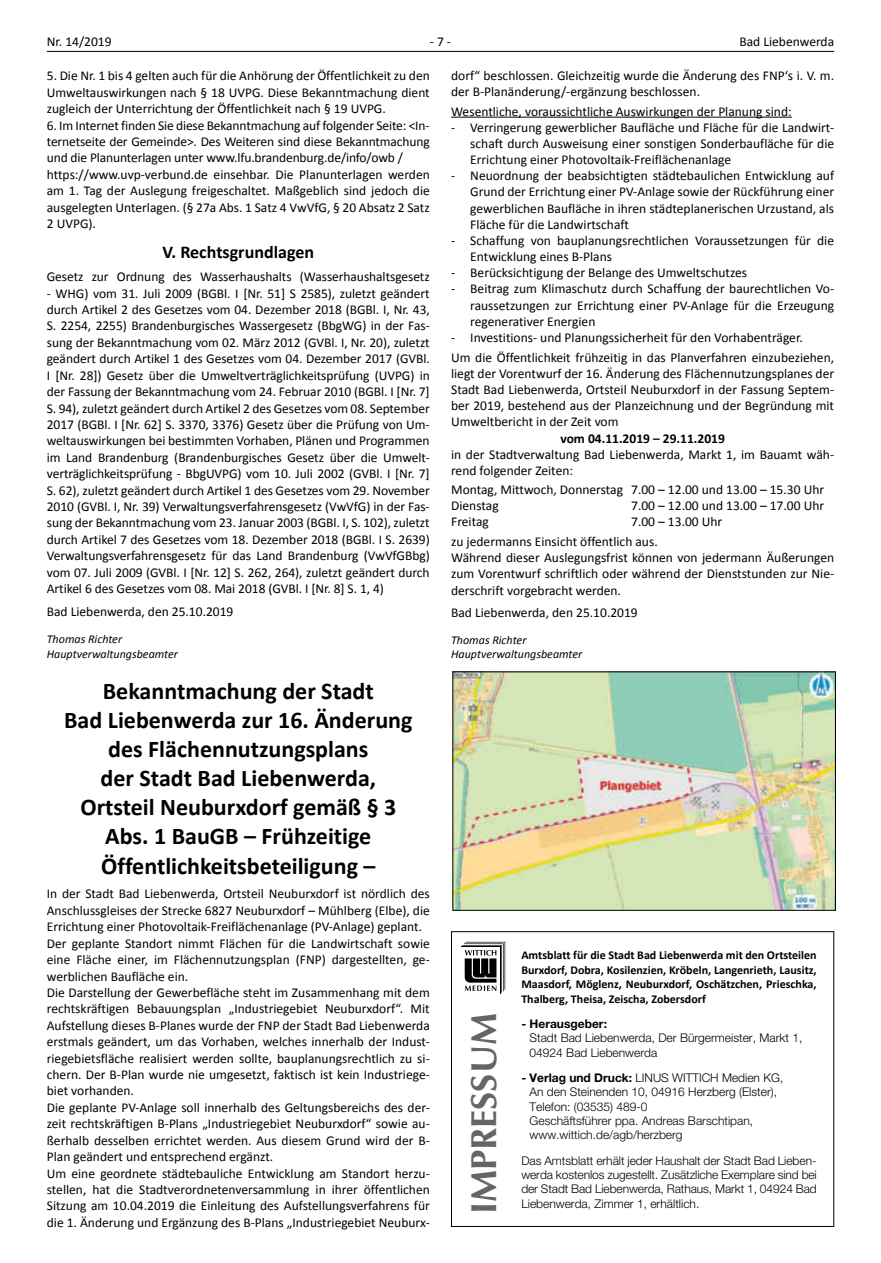
<style>
.page{position:relative;width:881px;height:1263px;background:#fff}
.page>*{position:absolute;margin:0;border:0;box-sizing:border-box;transform-origin:0 0}
.t1{font:700 36.15px "Optima LT";color:#656565}
.t2{font:700 24px/29px "Calibri";color:#000;text-align:center}
.t3{font:700 18px "Calibri";color:#000}
.t4{font:13.5px/16.4px "Calibri";color:#000}
.t5{font:700 13.5px "Calibri";color:#000}
.t6{font:300 12px/14.4px "Helvetica Neue LT";color:#000}
.t7{font:700 12px/14.4px "Calibri";color:#000;text-align:justify}
.t8{font:italic 12px/14.4px "Calibri";color:#000}
.t9{font:700 12px "Helvetica Neue LT";color:#000}
.s1{font-weight:700}
</style>
<div class="page">
<hr style="left:47px;top:51px;width:786px;height:1px;background:#000">
<hr style="left:451px;top:117px;width:340px;height:1px;background:#000">
<img style="left:454px;top:674px;width:379px;height:234px">
<div style="left:451px;top:931px;width:382px;height:296px;border:1px solid #000"></div>
<svg style="left:462px;top:942px;width:43px;height:51px"></svg>
<p class="t4" style="left:47px;top:33px;width:66px">Nr. 14/2019</p>
<p class="t4" style="left:429px;top:33px;width:23px">- 7 -</p>
<p class="t4" style="left:739px;top:33px;width:96px">Bad Liebenwerda</p>
<p class="t4" style="left:451px;top:67px;width:384px">dorf“ beschlossen. Gleichzeitig wurde die Änderung des FNP‘s i. V. m. der B-Planänderung/-ergänzung beschlossen.</p>
<p class="t4" style="left:451px;top:102px;width:342px">Wesentliche, voraussichtliche Auswirkungen der Planung sind:</p>
<p class="t4" style="left:470px;top:119px;width:365px;text-align:justify;text-indent:-19px">- Verringerung gewerblicher Baufläche und Fläche für die Landwirt&shy;schaft durch Ausweisung einer sonstigen Sonderbaufläche für die Errichtung einer Photovoltaik-Freiflächenanlage</p>
<p class="t4" style="left:470px;top:167px;width:365px;text-align:justify;text-indent:-19px">- Neuordnung der beabsichtigten städtebaulichen Entwicklung auf Grund der Errichtung einer PV-Anlage sowie der Rückführung einer gewerblichen Baufläche in ihren städteplanerischen Urzustand, als Fläche für die Landwirtschaft</p>
<p class="t4" style="left:470px;top:232px;width:365px;text-indent:-19px">- Schaffung von bauplanungsrechtlichen Voraussetzungen für die<br>Entwicklung eines B-Plans</p>
<p class="t4" style="left:451px;top:264px;width:297px">- Berücksichtigung der Belange des Umweltschutzes</p>
<p class="t4" style="left:470px;top:280px;width:365px;text-align:justify;text-indent:-19px">- Beitrag zum Klimaschutz durch Schaffung der baurechtlichen Vo&shy;raussetzungen zur Errichtung einer PV-Anlage für die Erzeugung regenerativer Energien</p>
<p class="t4" style="left:451px;top:327px;width:384px;line-height:19.6px">- Investitions- und Planungssicherheit für den Vorhabenträger.<br>Um die Öffentlichkeit frühzeitig in das Planverfahren einzubeziehen,</p>
<p class="t4" style="left:451px;top:364px;width:384px;text-align:justify">liegt der Vorentwurf der 16. Änderung des Flächennutzungsplanes der Stadt Bad Liebenwerda, Ortsteil Neuburxdorf in der Fassung Septem&shy;ber 2019, bestehend aus der Planzeichnung und der Begründung mit Umweltbericht in der Zeit vom</p>
<p class="t5" style="left:560px;top:430px;width:166px">vom 04.11.2019 – 29.11.2019</p>
<p class="t4" style="left:451px;top:445px;width:384px">in der Stadtverwaltung Bad Liebenwerda, Markt 1, im Bauamt wäh&shy;rend folgender Zeiten:</p>
<p class="t4" style="left:451px;top:481px;width:374px">Montag, Mittwoch, Donnerstag 7.00 – 12.00 und 13.00 – 15.30 Uhr<br>Dienstag</p>
<p class="t4" style="left:47px;top:67px;width:384px;text-align:justify">5. Die Nr. 1 bis 4 gelten auch für die Anhörung der Öffentlichkeit zu den Umweltauswirkungen nach § 18 UVPG. Diese Bekanntmachung dient zugleich der Unterrichtung der Öffentlichkeit nach § 19 UVPG.</p>
<p class="t4" style="left:47px;top:116px;width:384px">6. Im Internet finden Sie diese Bekanntmachung auf folgender Seite: &lt;In&shy;ternetseite der Gemeinde&gt;. Des Weiteren sind diese Bekanntmachung und die Planunterlagen unter www.lfu.brandenburg.de/info/owb / https://www.uvp-verbund.de einsehbar. Die Planunterlagen werden am 1. Tag der Auslegung freigeschaltet. Maßgeblich sind jedoch die ausgelegten Unterlagen. (§ 27a Abs. 1 Satz 4 VwVfG, § 20 Absatz 2 Satz 2 UVPG).</p>
<h3 class="t3" style="left:162px;top:241px;width:153px">V. Rechtsgrundlagen</h3>
<p class="t4" style="left:47px;top:268px;width:384px">Gesetz zur Ordnung des Wasserhaushalts (Wasserhaushaltsgesetz</p>
<p class="t4" style="left:47px;top:284px;width:384px;text-align:justify">- WHG) vom 31. Juli 2009 (BGBl. I [Nr. 51] S 2585), zuletzt geändert durch Artikel 2 des Gesetzes vom 04. Dezember 2018 (BGBl. I, Nr. 43, S. 2254, 2255) Brandenburgisches Wassergesetz (BbgWG) in der Fas&shy;sung der Bekanntmachung vom 02. März 2012 (GVBl. I, Nr. 20), zuletzt geändert durch Artikel 1 des Gesetzes vom 04. Dezember 2017 (GVBl.<br>I [Nr. 28]) Gesetz über die Umweltverträglichkeitsprüfung (UVPG) in der Fassung der Bekanntmachung vom 24. Februar 2010 (BGBl. I [Nr. 7] S. 94), zuletzt geändert durch Artikel 2 des Gesetzes vom 08. September 2017 (BGBl. I [Nr. 62] S. 3370, 3376) Gesetz über die Prüfung von Um&shy;weltauswirkungen bei bestimmten Vorhaben, Plänen und Programmen im Land Brandenburg (Brandenburgisches Gesetz über die Umwelt&shy;verträglichkeitsprüfung - BbgUVPG) vom 10. Juli 2002 (GVBl. I [Nr. 7] S. 62), zuletzt geändert durch Artikel 1 des Gesetzes vom 29. November 2010 (GVBl. I, Nr. 39) Verwaltungsverfahrensgesetz (VwVfG) in der Fas&shy;sung der Bekanntmachung vom 23. Januar 2003 (BGBl. I, S. 102), zuletzt durch Artikel 7 des Gesetzes vom 18. Dezember 2018 (BGBl. I S. 2639)<br>Verwaltungsverfahrensgesetz für das Land Brandenburg (VwVfGBbg) vom 07. Juli 2009 (GVBl. I [Nr. 12] S. 262, 264), zuletzt geändert durch Artikel 6 des Gesetzes vom 08. Mai 2018 (GVBl. I [Nr. 8] S. 1, 4)</p>
<p class="t4" style="left:47px;top:603px;width:188px">Bad Liebenwerda, den 25.10.2019</p>
<p class="t8" style="left:47px;top:631px;width:133px">Thomas Richter<br>Hauptverwaltungsbeamter</p>
<h2 class="t2" style="left:64px;top:676px;width:350px">Bekanntmachung der Stadt<br>Bad Liebenwerda zur 16. Änderung des Flächennutzungsplans<br>der Stadt Bad Liebenwerda,<br>Ortsteil Neuburxdorf gemäß § 3<br>Abs. 1 BauGB – Frühzeitige<br>Öffentlichkeitsbeteiligung –</h2>
<p class="t4" style="left:47px;top:885px;width:384px">In der Stadt Bad Liebenwerda, Ortsteil Neuburxdorf ist nördlich des Anschlussgleises der Strecke 6827 Neuburxdorf – Mühlberg (Elbe), die Errichtung einer Photovoltaik-Freiflächenanlage (PV-Anlage) geplant.<br>Der geplante Standort nimmt Flächen für die Landwirtschaft sowie eine Fläche einer, im Flächennutzungsplan (FNP) dargestellten, ge&shy;werblichen Baufläche ein.<br>Die Darstellung der Gewerbefläche steht im Zusammenhang mit dem rechtskräftigen Bebauungsplan „Industriegebiet Neuburxdorf“. Mit Aufstellung dieses B-Planes wurde der FNP der Stadt Bad Liebenwerda erstmals geändert, um das Vorhaben, welches innerhalb der Indust&shy;riegebietsfläche realisiert werden sollte, bauplanungsrechtlich zu si&shy;chern. Der B-Plan wurde nie umgesetzt, faktisch ist kein Industriege&shy;biet vorhanden.<br>Die geplante PV-Anlage soll innerhalb des Geltungsbereichs des der&shy;zeit rechtskräftigen B-Plans „Industriegebiet Neuburxdorf“ sowie au&shy;ßerhalb desselben errichtet werden. Aus diesem Grund wird der B-Plan geändert und entsprechend ergänzt.<br>Um eine geordnete städtebauliche Entwicklung am Standort herzu&shy;stellen, hat die Stadtverordnetenversammlung in ihrer öffentlichen Sitzung am 10.04.2019 die Einleitung des Aufstellungsverfahrens für die 1. Änderung und Ergänzung des B-Plans „Industriegebiet Neuburx-</p>
<p class="t4" style="left:631px;top:497px;width:194px">7.00 – 12.00 und 13.00 – 17.00 Uhr</p>
<p class="t4" style="left:451px;top:511px;width:272px;line-height:19.6px;text-indent:180px">7.00 – 13.00 Uhr zu jedermanns Einsicht öffentlich aus.</p>
<p class="t4" style="left:451px;top:549px;width:384px;text-align:justify">Während dieser Auslegungsfrist können von jedermann Äußerungen zum Vorentwurf schriftlich oder während der Dienststunden zur Nie&shy;derschrift vorgebracht werden.</p>
<p class="t4" style="left:451px;top:604px;width:188px">Bad Liebenwerda, den 25.10.2019</p>
<p class="t8" style="left:451px;top:632px;width:133px">Thomas Richter<br>Hauptverwaltungsbeamter</p>
<p class="t4" style="left:451px;top:513px;width:39px">Freitag</p>
<p class="t7" style="left:521px;top:947px;width:297px">Amtsblatt für die Stadt Bad Liebenwerda mit den Ortsteilen Burxdorf, Dobra, Kosilenzien, Kröbeln, Langenrieth, Lausitz, Maasdorf, Möglenz, Neuburxdorf, Oschätzchen, Prieschka, Thalberg, Theisa, Zeischa, Zobersdorf</p>
<p class="t9" style="left:521px;top:1016px;width:87px">- Herausgeber:</p>
<p class="t6" style="left:529px;top:1030px;width:274px">Stadt Bad Liebenwerda, Der Bürgermeister, Markt 1,<br>04924 Bad Liebenwerda</p>
<p class="t6" style="left:529px;top:1070px;width:255px;text-indent:-8px"><span class="s1">- Verlag und Druck:</span> LINUS WITTICH Medien KG, An den Steinenden 10, 04916 Herzberg (Elster), Telefon: (03535) 489-0<br>Geschäftsführer ppa. Andreas Barschtipan, www.wittich.de/agb/herzberg</p>
<p class="t6" style="left:521px;top:1153px;width:297px;text-align:justify">Das Amtsblatt erhält jeder Haushalt der Stadt Bad Lieben&shy;werda kostenlos zugestellt. Zusätzliche Exemplare sind bei der Stadt Bad Liebenwerda, Rathaus, Markt 1, 04924 Bad Liebenwerda, Zimmer 1, erhältlich.</p>
<h1 class="t1" style="left:462px;top:1214px;width:202px;rotate:-90deg">IMPRESSUM</h1>
</div>
